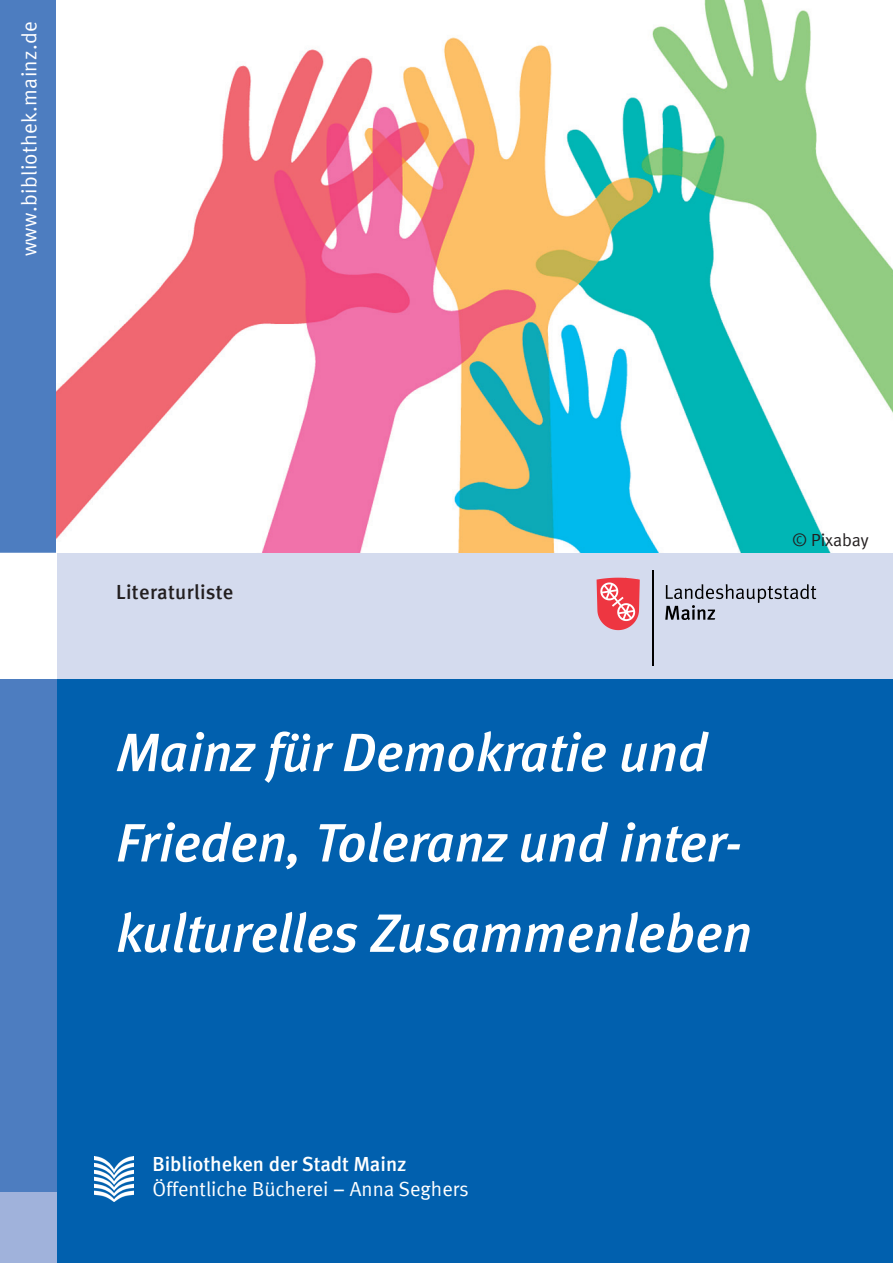
<style>
.page{position:relative;width:893px;height:1263px;background:#fff}
.page>*{position:absolute;margin:0;border:0;box-sizing:border-box;transform-origin:0 0}
.t1{font:italic 700 54px/90.3px "Mainz Meta";color:#fff}
.t2{font:21px "Mainz Meta";letter-spacing:.02em;color:#fff}
.t3{font:20.4px/24.5px "Mainz Meta";color:#fff}
.t4{font:700 20.4px "Mainz Meta";letter-spacing:.02em;color:#231f20}
.t5{font:17.55px "Mainz Meta";letter-spacing:-.005em;color:#231f20}
.s1{font-weight:700}
</style>
<div class="page">
<div style="left:0;top:577px;width:893px;height:686px;background:#0160ae"></div>
<div style="left:55px;top:553px;width:838px;height:125px;background:#d4dbee"></div>
<svg style="left:665px;top:584px;width:151px;height:36px"></svg>
<hr style="left:652px;top:570px;width:1px;height:95px;background:#000">
<svg style="left:597px;top:578px;width:43px;height:52px;background:#ed6973"></svg>
<div style="left:0;top:0;width:56px;height:553px;background:#4d7dc0"></div>
<div style="left:0;top:678px;width:57px;height:514px;background:#4d7dc0"></div>
<div style="left:0;top:1192px;width:57px;height:71px;background:#a0b2db"></div>
<div style="left:0;top:553px;width:57px;height:125px;background:#fff"></div>
<img style="left:57px;top:0;width:836px;height:553px">
<img style="left:94px;top:1157px;width:39px;height:44px">
<p class="t2" style="left:17px;top:256px;width:237px;rotate:-90deg">www.bibliothek.mainz.de</p>
<p class="t4" style="left:116px;top:580px;width:119px">Literaturliste</p>
<p class="t5" style="left:792px;top:530px;width:78px">© Pixabay</p>
<p class="t1" style="left:116px;top:706px;width:637px">Mainz für Demokratie und<br>Frieden, Toleranz und inter&shy;kulturelles Zusammenleben</p>
<p class="t3" style="left:152px;top:1152px;width:318px"><span class="s1">Bibliotheken der Stadt Mainz<br></span>Öffentliche Bücherei <span class="s1">–</span> Anna Seghers</p>
</div>
